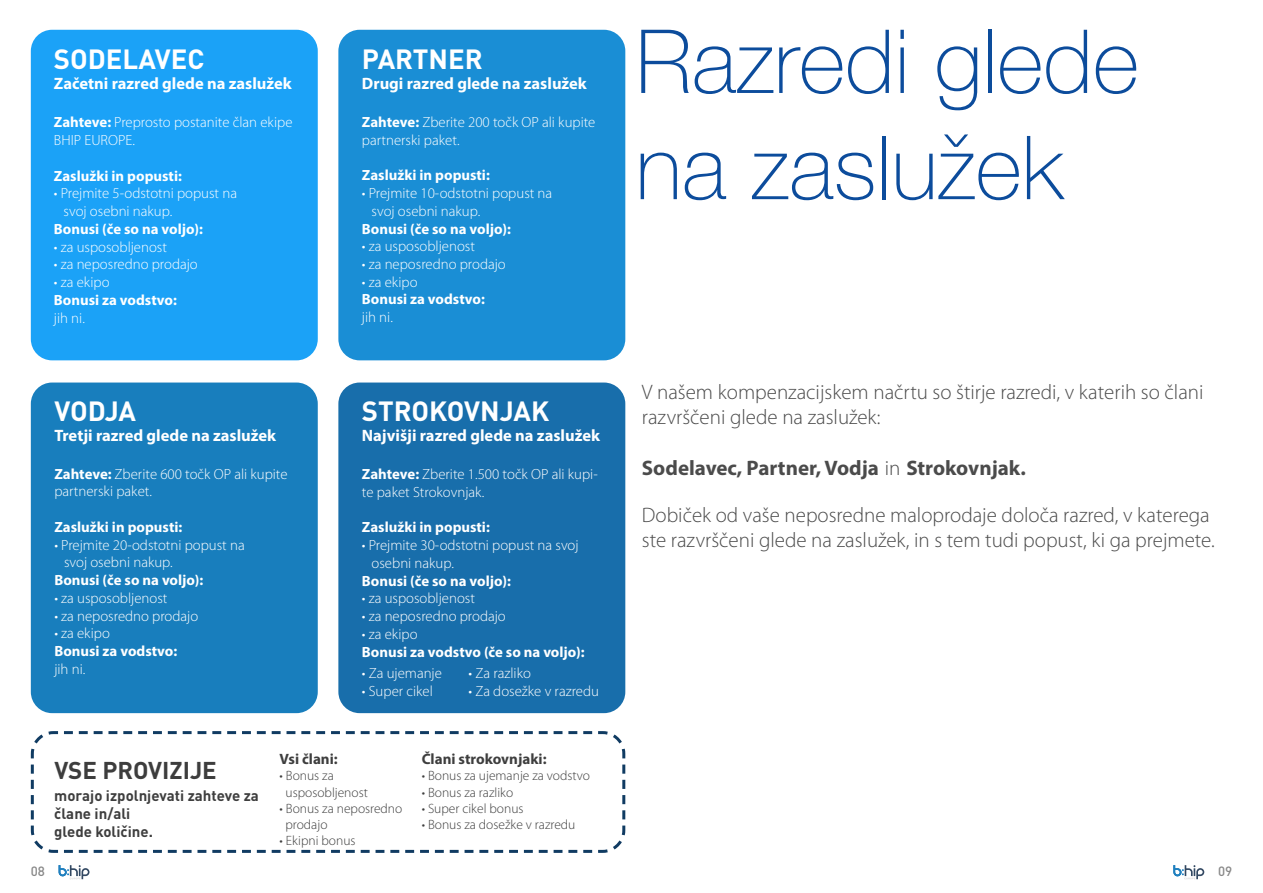
<style>
.page{position:relative;width:1263px;height:893px;background:#fff}
.page>*{position:absolute;margin:0;border:0;box-sizing:border-box;transform-origin:0 0}
.t1{font:100 88.5px/106.2px "Helvetica Neue LT Std";color:#0c4c9c}
.t2{font:700 27.45px "DIN Pro";color:#fff}
.t3{font:700 24px "DIN Pro";color:#3d3d3d}
.t4{font:300 21px/25.2px "Myriad Pro";color:#4b4b4b}
.t5{font:700 21px "Myriad Pro";color:#4b4b4b}
.t6{font:700 16.5px "Myriad Pro";color:#fff}
.t7{font:700 15px/18px "DIN Pro";color:#3e3e3e}
.t8{font:700 15px "Myriad Pro";color:#3e3e3e}
.t9{font:300 14.85px/17.7px "Myriad Pro";color:#fff}
.t10{font:700 14.85px "Myriad Pro";color:#fff}
.t11{font:300 13.5px/16.2px "Myriad Pro";color:#3e3e3e}
.t12{font:500 13.35px "DIN Pro";color:#888}
.s1{font-weight:700}
.s2{font-weight:300}
</style>
<div class="page">
<div style="left:31px;top:30px;width:287px;height:330px;background:#1ba2f7;border-radius:21px"></div>
<div style="left:338px;top:30px;width:287px;height:330px;background:#1a8ed5;border-radius:21px"></div>
<div style="left:31px;top:383px;width:287px;height:330px;background:#187ebd;border-radius:21px"></div>
<div style="left:338px;top:383px;width:287px;height:330px;background:#186eab;border-radius:21px"></div>
<svg style="left:30px;top:731px;width:596px;height:122px"></svg>
<svg style="left:59px;top:865px;width:31px;height:14px"></svg>
<svg style="left:1173px;top:865px;width:31px;height:14px"></svg>
<h2 class="t2" style="left:54px;top:36px;width:152px">SODELAVEC</h2>
<p class="t6" style="left:54px;top:73px;width:239px">Začetni razred glede na zaslužek</p>
<p class="t9" style="left:54px;top:114px;width:240px"><span class="s1">Zahteve:</span> Preprosto postanite član ekipe<br>BHIP EUROPE.</p>
<p class="t10" style="left:54px;top:166px;width:129px">Zaslužki in popusti:</p>
<p class="t9" style="left:64px;top:185px;width:175px;text-indent:-10px">• Prejmite 5-odstotni popust na svoj osebni nakup.</p>
<p class="t10" style="left:54px;top:219px;width:151px">Bonusi (če so na voljo):</p>
<p class="t9" style="left:54px;top:238px;width:115px">• za usposobljenost</p>
<p class="t9" style="left:54px;top:256px;width:145px">• za neposredno prodajo</p>
<p class="t9" style="left:54px;top:274px;width:57px">• za ekipo</p>
<p class="t10" style="left:54px;top:290px;width:124px">Bonusi za vodstvo:</p>
<p class="t9" style="left:54px;top:309px;width:33px">jih ni.</p>
<h2 class="t2" style="left:54px;top:388px;width:83px">VODJA</h2>
<p class="t6" style="left:54px;top:424px;width:223px">Tretji razred glede na zaslužek</p>
<p class="t9" style="left:54px;top:465px;width:235px"><span class="s1">Zahteve:</span> Zberite 600 točk OP ali kupite partnerski paket.</p>
<p class="t10" style="left:54px;top:517px;width:129px">Zaslužki in popusti:</p>
<p class="t9" style="left:64px;top:536px;width:182px;text-indent:-10px">• Prejmite 20-odstotni popust na svoj osebni nakup.</p>
<p class="t10" style="left:54px;top:570px;width:151px">Bonusi (če so na voljo):</p>
<p class="t9" style="left:54px;top:589px;width:115px">• za usposobljenost</p>
<p class="t9" style="left:54px;top:607px;width:145px">• za neposredno prodajo</p>
<p class="t9" style="left:54px;top:625px;width:57px">• za ekipo</p>
<p class="t10" style="left:54px;top:641px;width:124px">Bonusi za vodstvo:</p>
<p class="t9" style="left:54px;top:660px;width:33px">jih ni.</p>
<h2 class="t2" style="left:362px;top:36px;width:122px">PARTNER</h2>
<p class="t6" style="left:362px;top:73px;width:226px">Drugi razred glede na zaslužek</p>
<p class="t9" style="left:362px;top:113px;width:235px"><span class="s1">Zahteve:</span> Zberite 200 točk OP ali kupite partnerski paket.</p>
<p class="t10" style="left:362px;top:166px;width:129px">Zaslužki in popusti:</p>
<p class="t9" style="left:372px;top:184px;width:182px;text-indent:-10px">• Prejmite 10-odstotni popust na svoj osebni nakup.</p>
<p class="t10" style="left:362px;top:219px;width:151px">Bonusi (če so na voljo):</p>
<p class="t9" style="left:362px;top:238px;width:115px">• za usposobljenost</p>
<p class="t9" style="left:362px;top:255px;width:145px">• za neposredno prodajo</p>
<p class="t9" style="left:362px;top:273px;width:57px">• za ekipo</p>
<p class="t10" style="left:362px;top:290px;width:124px">Bonusi za vodstvo:</p>
<p class="t9" style="left:362px;top:309px;width:33px">jih ni.</p>
<h2 class="t2" style="left:362px;top:388px;width:189px">STROKOVNJAK</h2>
<p class="t6" style="left:362px;top:425px;width:240px">Najvišji razred glede na zaslužek</p>
<p class="t9" style="left:362px;top:466px;width:237px"><span class="s1">Zahteve:</span> Zberite 1.500 točk OP ali kupi&shy;te paket Strokovnjak.</p>
<p class="t10" style="left:362px;top:518px;width:129px">Zaslužki in popusti:</p>
<p class="t9" style="left:372px;top:537px;width:209px;text-indent:-10px">• Prejmite 30-odstotni popust na svoj osebni nakup.</p>
<p class="t10" style="left:362px;top:571px;width:151px">Bonusi (če so na voljo):</p>
<p class="t9" style="left:362px;top:590px;width:115px">• za usposobljenost</p>
<p class="t9" style="left:362px;top:608px;width:145px">• za neposredno prodajo</p>
<p class="t9" style="left:362px;top:625px;width:57px">• za ekipo</p>
<p class="t10" style="left:362px;top:642px;width:224px">Bonusi za vodstvo (če so na voljo):</p>
<p class="t9" style="left:362px;top:665px;width:82px">• Za ujemanje</p>
<p class="t9" style="left:469px;top:665px;width:64px">• Za razliko</p>
<p class="t9" style="left:362px;top:682px;width:72px">• Super cikel</p>
<p class="t9" style="left:468px;top:682px;width:132px">• Za dosežke v razredu</p>
<h3 class="t3" style="left:54px;top:750px;width:164px">VSE PROVIZIJE</h3>
<p class="t7" style="left:54px;top:785px;width:206px">morajo izpolnjevati zahteve za člane in/ali<br>glede količine.</p>
<p class="t8" style="left:280px;top:749px;width:60px">Vsi člani:</p>
<p class="t11" style="left:285px;top:768px;width:84px;text-indent:-6px">• Bonus za usposobljenost</p>
<p class="t11" style="left:285px;top:800px;width:118px;text-indent:-6px">• Bonus za neposredno prodajo</p>
<p class="t11" style="left:280px;top:833px;width:77px">• Ekipni bonus</p>
<p class="t8" style="left:422px;top:749px;width:126px">Člani strokovnjaki:</p>
<p class="t11" style="left:422px;top:768px;width:170px">• Bonus za ujemanje za vodstvo</p>
<p class="t11" style="left:422px;top:784px;width:93px">• Bonus za razliko</p>
<p class="t11" style="left:422px;top:800px;width:103px">• Super cikel bonus</p>
<p class="t11" style="left:422px;top:817px;width:155px">• Bonus za dosežke v razredu</p>
<h1 class="t1" style="left:636px;top:8px;width:505px">Razredi glede na zaslužek</h1>
<h3 class="t4" style="left:642px;top:380px;width:563px">V našem kompenzacijskem načrtu so štirje razredi, v katerih so člani razvrščeni glede na zaslužek:</h3>
<h3 class="t5" style="left:642px;top:455px;width:385px">Sodelavec, Partner, Vodja <span class="s2">in</span> Strokovnjak.</h3>
<h3 class="t4" style="left:642px;top:502px;width:574px">Dobiček od vaše neposredne maloprodaje določa razred, v katerega ste razvrščeni glede na zaslužek, in s tem tudi popust, ki ga prejmete.</h3>
<p class="t12" style="left:31px;top:862px;width:16px">08</p>
<p class="t12" style="left:1218px;top:862px;width:16px">09</p>
</div>
